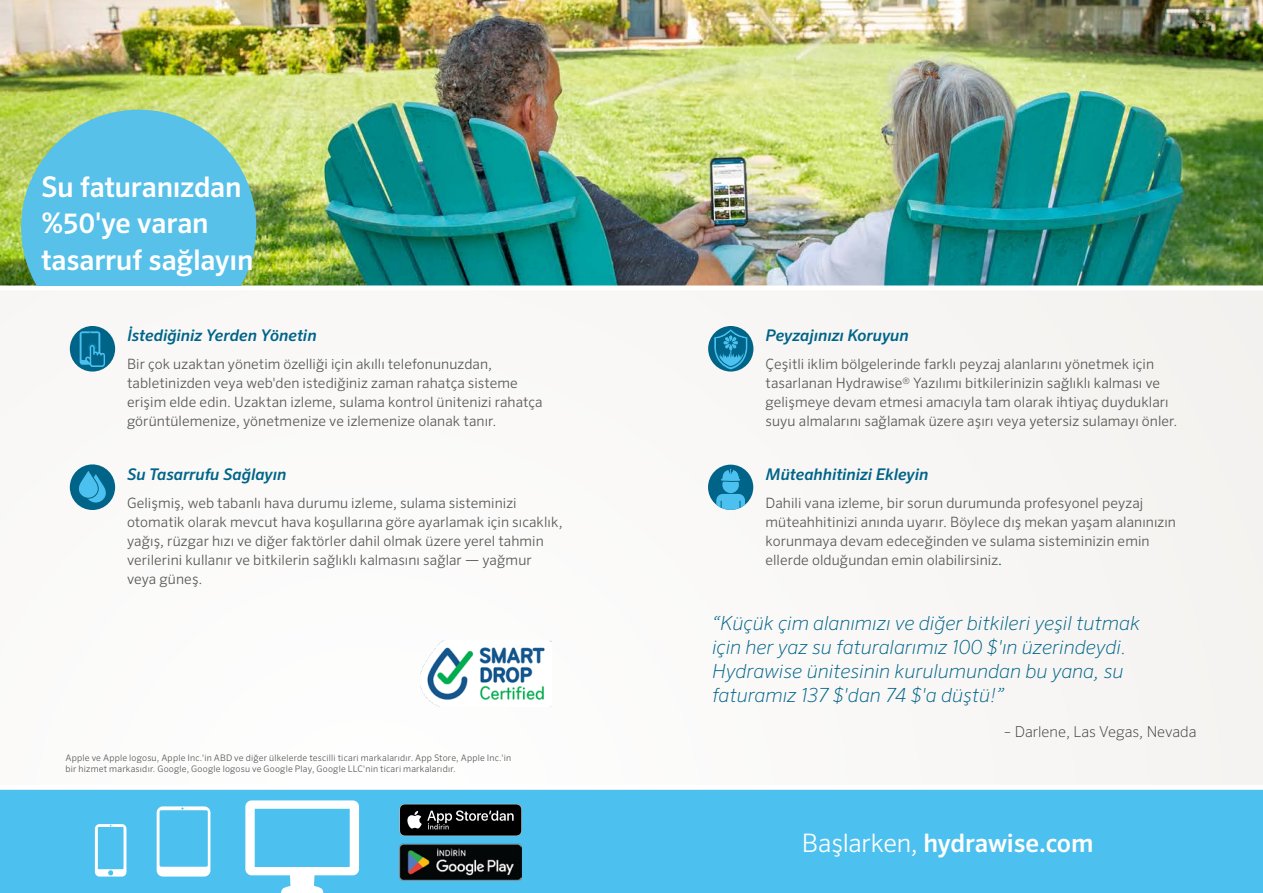
<style>
.page{position:relative;width:1263px;height:893px;background:#fff}
.page>*{position:absolute;margin:0;border:0;box-sizing:border-box;transform-origin:0 0}
.t1{font:500 28.5px/36.2px "Sero Pro";letter-spacing:-.005em;color:#fff}
.t2{font:500 25.5px "Sero Pro";letter-spacing:-.01em;color:#fff}
.t3{font:italic 200 19.5px/24px "Sero Pro";color:#006488}
.t4{font:italic 500 16.2px "Sero Pro";letter-spacing:-.005em;color:#006488}
.t5{font:200 15px "Sero Pro";color:#3d3935}
.t6{font:300 14.25px/19px "Sero Pro";letter-spacing:.005em;color:#585956}
.t7{font:300 9px/10.8px "Sero Pro";letter-spacing:.02em;color:#585956}
.s1{font-style:italic;font-size:16.2px;color:#006488}
.s2{font-weight:300}
</style>
<div class="page">
<div style="left:0;top:260px;width:1263px;height:531px;background:#f9f8f7"></div>
<div style="left:0;top:786px;width:1263px;height:107px;background:#4cc0ef"></div>
<svg style="left:245px;top:800px;width:114px;height:93px"></svg>
<svg style="left:95px;top:824px;width:31px;height:52px"></svg>
<svg style="left:157px;top:806px;width:53px;height:70px"></svg>
<img style="left:0;top:0;width:1263px;height:285px">
<div style="left:0;top:285px;width:1263px;height:5px;background:#fff"></div>
<div style="left:0;top:785px;width:1263px;height:5px;background:#fff"></div>
<svg style="left:21px;top:110px;width:235px;height:175px"></svg>
<div style="left:708px;top:326px;width:45px;height:46px;background:#006488;border-radius:50%"></div>
<svg style="left:714px;top:329px;width:33px;height:40px"></svg>
<div style="left:70px;top:326px;width:45px;height:46px;background:#006488;border-radius:50%"></div>
<svg style="left:80px;top:331px;width:20px;height:34px"></svg>
<div style="left:82px;top:333px;width:16px;height:27px;background:#006488"></div>
<svg style="left:85px;top:345px;width:20px;height:22px"></svg>
<div style="left:70px;top:464px;width:45px;height:46px;background:#006488;border-radius:50%"></div>
<svg style="left:76px;top:469px;width:33px;height:34px"></svg>
<div style="left:708px;top:465px;width:45px;height:45px;background:#006488;border-radius:50%"></div>
<svg style="left:716px;top:468px;width:29px;height:42px"></svg>
<img style="left:399px;top:843px;width:123px;height:38px">
<svg style="left:399px;top:804px;width:123px;height:32px"></svg>
<img style="left:421px;top:641px;width:130px;height:65px">
<h1 class="t1" style="left:41px;top:169px;width:214px">Su faturanızdan %50'ye varan tasarruf sağlayın</h1>
<p class="t4" style="left:127px;top:326px;width:191px">İstediğiniz Yerden Yönetin</p>
<p class="t6" style="left:127px;top:354px;width:417px">Bir çok uzaktan yönetim özelliği için akıllı telefonunuzdan, tabletinizden veya web'den istediğiniz zaman rahatça sisteme erişim elde edin. Uzaktan izleme, sulama kontrol ünitenizi rahatça görüntülemenize, yönetmenize ve izlemenize olanak tanır.</p>
<p class="t4" style="left:127px;top:464px;width:161px">Su Tasarrufu Sağlayın</p>
<p class="t6" style="left:127px;top:493px;width:437px">Gelişmiş, web tabanlı hava durumu izleme, sulama sisteminizi otomatik olarak mevcut hava koşullarına göre ayarlamak için sıcaklık, yağış, rüzgar hızı ve diğer faktörler dahil olmak üzere yerel tahmin verilerini kullanır ve bitkilerin sağlıklı kalmasını sağlar — yağmur veya güneş.</p>
<p class="t7" style="left:65px;top:752px;width:447px">Apple ve Apple logosu, Apple Inc.'in ABD ve diğer ülkelerde tescilli ticari markalarıdır. App Store, Apple Inc.'in bir hizmet markasıdır. Google, Google logosu ve Google Play, Google LLC'nin ticari markalarıdır.</p>
<p class="t4" style="left:765px;top:326px;width:145px">Peyzajınızı Koruyun</p>
<p class="t6" style="left:765px;top:354px;width:413px">Çeşitli iklim bölgelerinde farklı peyzaj alanlarını yönetmek için tasarlanan Hydrawise® Yazılımı bitkilerinizin sağlıklı kalması ve gelişmeye devam etmesi amacıyla tam olarak ihtiyaç duydukları suyu almalarını sağlamak üzere aşırı veya yetersiz sulamayı önler.</p>
<p class="t4" style="left:765px;top:464px;width:164px">Müteahhitinizi Ekleyin</p>
<p class="t6" style="left:765px;top:493px;width:412px">Dahili vana izleme, bir sorun durumunda profesyonel peyzaj müteahhitinizi anında uyarır. Böylece dış mekan yaşam alanınızın korunmaya devam edeceğinden ve sulama sisteminizin emin ellerde olduğundan emin olabilirsiniz<span class="s1">.</span></p>
<h3 class="t3" style="left:712px;top:610px;width:429px">“Küçük çim alanımızı ve diğer bitkileri yeşil tutmak için her yaz su faturalarımız 100 $'ın üzerindeydi.<br>Hydrawise ünitesinin kurulumundan bu yana, su faturamız 137 $'dan 74 $'a düştü!”</h3>
<p class="t5" style="left:1004px;top:723px;width:194px">– Darlene, Las Vegas, Nevada</p>
<h2 class="t2" style="left:802px;top:827px;width:293px"><span class="s2">Başlarken,</span> hydrawise.com</h2>
</div>
